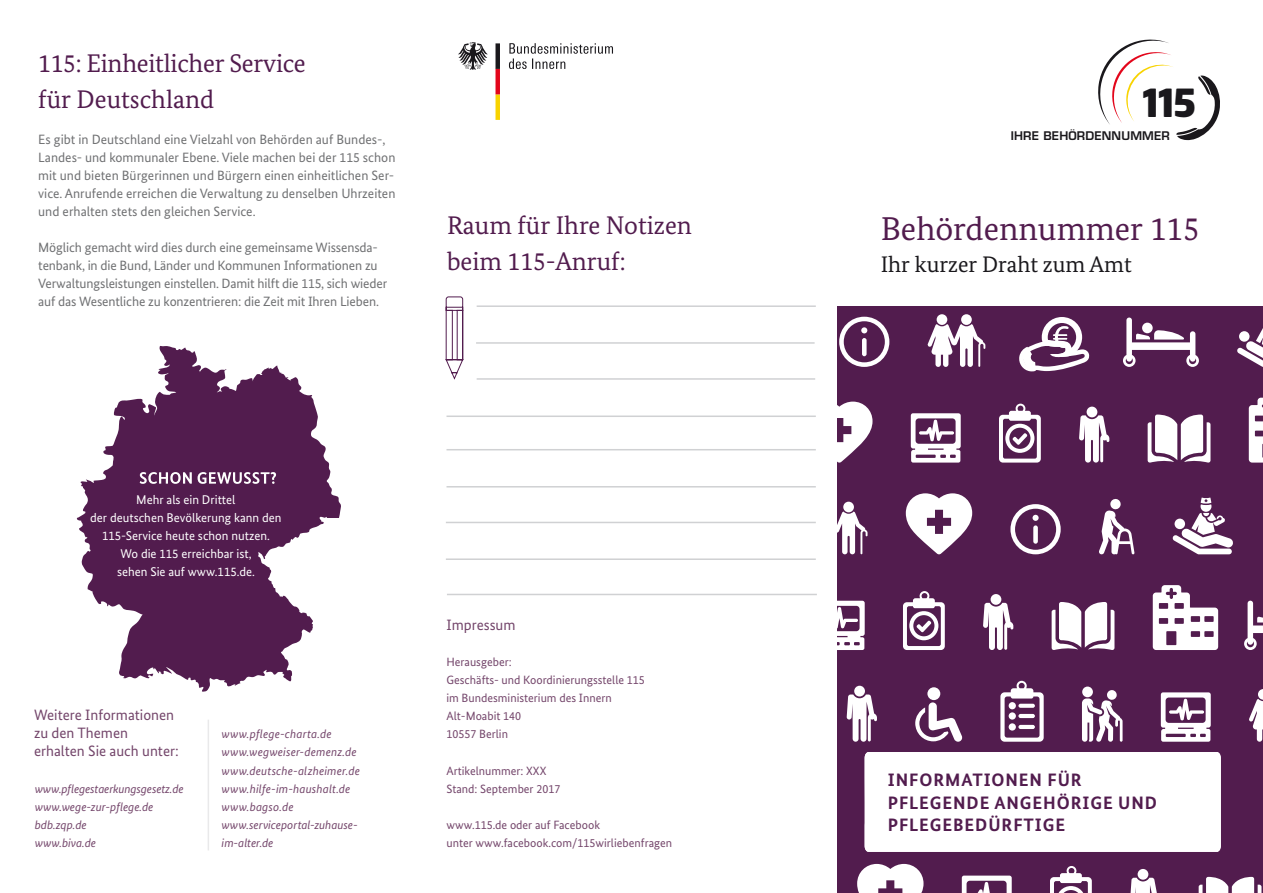
<style>
.page{position:relative;width:1263px;height:893px;background:#fff}
.page>*{position:absolute;margin:0;border:0;box-sizing:border-box;transform-origin:0 0}
.t1{font:900 38.25px "Neo Tech";color:#1a181c}
.t2{font:33px "Bundes Serif";color:#521c4e}
.t3{font:25.5px/36px "Bundes Serif";color:#521c4e}
.t4{font:22.5px "Bundes Serif";color:#1a181c}
.t5{font:700 18px/22.5px "Bundes Sans";letter-spacing:.05em;color:#521c4e}
.t6{font:15px/18px "Bundes Sans";color:#74466b}
.t7{font:13.5px/18px "Bundes Sans";color:#707173}
.t8{font:12.75px/18px "Bundes Sans";color:#fff;text-align:center}
.t9{font:italic 12px/18px "Bundes Sans";letter-spacing:.005em;color:#74466b}
.t10{font:12px/18px "Bundes Sans";color:#74466b}
.t11{font:600 11.55px "Eurostile LT Std";letter-spacing:.015em;color:#1a181c}
</style>
<div class="page">
<hr style="left:477px;top:305px;width:339px;height:2px;background:#d0d1d3">
<hr style="left:476px;top:342px;width:339px;height:2px;background:#d0d1d3">
<hr style="left:477px;top:378px;width:338px;height:2px;background:#d0d1d3">
<hr style="left:446px;top:486px;width:370px;height:1px;background:#d0d1d3">
<hr style="left:446px;top:449px;width:370px;height:1px;background:#d0d1d3">
<hr style="left:446px;top:415px;width:370px;height:2px;background:#d0d1d3">
<hr style="left:446px;top:522px;width:370px;height:1px;background:#d0d1d3">
<hr style="left:446px;top:558px;width:370px;height:2px;background:#d0d1d3">
<hr style="left:447px;top:594px;width:370px;height:1px;background:#d0d1d3">
<hr style="left:208px;top:720px;width:1px;height:130px;background:#e9e9ea">
<svg style="left:77px;top:346px;width:264px;height:346px;fill:#521c4e"></svg>
<svg style="left:140px;top:472px;width:136px;height:12px"></svg>
<div style="left:838px;top:300px;width:425px;height:593px;background:#521c4e"></div>
<svg style="left:962px;top:876px;width:50px;height:17px"></svg>
<svg style="left:1050px;top:866px;width:42px;height:27px"></svg>
<svg style="left:857px;top:864px;width:66px;height:29px"></svg>
<svg style="left:1199px;top:877px;width:62px;height:16px"></svg>
<svg style="left:1130px;top:878px;width:27px;height:15px"></svg>
<div style="left:1137px;top:869px;width:11px;height:11px;background:#fff;border-radius:50%"></div>
<div style="left:927px;top:687px;width:13px;height:13px;background:#fff;border-radius:50%"></div>
<svg style="left:915px;top:702px;width:48px;height:40px"></svg>
<div style="left:1082px;top:687px;width:11px;height:10px;background:#fff;border-radius:50%"></div>
<svg style="left:1082px;top:690px;width:40px;height:52px"></svg>
<svg style="left:1000px;top:681px;width:44px;height:61px"></svg>
<div style="left:1009px;top:702px;width:7px;height:7px;background:#fff;border-radius:50%"></div>
<svg style="left:1018px;top:704px;width:17px;height:4px"></svg>
<div style="left:1009px;top:712px;width:7px;height:8px;background:#fff;border-radius:50%"></div>
<hr style="left:1018px;top:714px;width:17px;height:4px;background:#fff;border-radius:2px">
<div style="left:1009px;top:723px;width:7px;height:8px;background:#fff;border-radius:50%"></div>
<hr style="left:1018px;top:725px;width:17px;height:4px;background:#fff;border-radius:2px">
<svg style="left:1161px;top:692px;width:50px;height:50px"></svg>
<svg style="left:847px;top:694px;width:30px;height:48px"></svg>
<div style="left:854px;top:686px;width:11px;height:10px;background:#fff;border-radius:50%"></div>
<svg style="left:1249px;top:689px;width:14px;height:53px"></svg>
<svg style="left:838px;top:601px;width:27px;height:49px"></svg>
<svg style="left:903px;top:591px;width:42px;height:59px"></svg>
<svg style="left:1153px;top:585px;width:65px;height:65px"></svg>
<svg style="left:1052px;top:602px;width:62px;height:48px"></svg>
<svg style="left:983px;top:603px;width:30px;height:47px"></svg>
<div style="left:990px;top:594px;width:11px;height:11px;background:#fff;border-radius:50%"></div>
<svg style="left:1244px;top:601px;width:19px;height:49px"></svg>
<svg style="left:1172px;top:498px;width:61px;height:56px"></svg>
<svg style="left:1099px;top:499px;width:35px;height:56px"></svg>
<div style="left:843px;top:502px;width:11px;height:10px;background:#fff;border-radius:50%"></div>
<svg style="left:838px;top:512px;width:29px;height:42px"></svg>
<svg style="left:1010px;top:504px;width:51px;height:50px"></svg>
<div style="left:1033px;top:525px;width:5px;height:19px;background:#fff;border-radius:2px"></div>
<svg style="left:1019px;top:317px;width:70px;height:54px"></svg>
<svg style="left:911px;top:413px;width:50px;height:50px"></svg>
<svg style="left:999px;top:404px;width:42px;height:59px"></svg>
<svg style="left:838px;top:402px;width:34px;height:61px"></svg>
<svg style="left:1249px;top:398px;width:14px;height:65px"></svg>
<svg style="left:1148px;top:415px;width:62px;height:48px"></svg>
<svg style="left:1079px;top:415px;width:30px;height:48px"></svg>
<div style="left:1086px;top:407px;width:11px;height:10px;background:#fff;border-radius:50%"></div>
<svg style="left:1237px;top:328px;width:26px;height:39px"></svg>
<svg style="left:1123px;top:318px;width:76px;height:49px"></svg>
<div style="left:961px;top:314px;width:11px;height:11px;background:#fff;border-radius:50%"></div>
<div style="left:937px;top:314px;width:10px;height:11px;background:#fff;border-radius:50%"></div>
<svg style="left:927px;top:324px;width:58px;height:43px"></svg>
<svg style="left:839px;top:317px;width:50px;height:50px"></svg>
<hr style="left:862px;top:338px;width:4px;height:18px;background:#fff;border-radius:2px">
<svg style="left:906px;top:493px;width:66px;height:61px"></svg>
<div style="left:864px;top:752px;width:357px;height:100px;background:#fff"></div>
<svg style="left:446px;top:296px;width:17px;height:83px"></svg>
<div style="left:838px;top:0;width:425px;height:305px;background:#fff"></div>
<svg style="left:458px;top:42px;width:30px;height:28px"></svg>
<svg style="left:495px;top:43px;width:5px;height:77px"></svg>
<svg style="left:509px;top:43px;width:104px;height:26px"></svg>
<svg style="left:1098px;top:39px;width:122px;height:101px"></svg>
<h3 class="t3" style="left:38px;top:45px;width:269px">115: Einheitlicher Service für Deutschland</h3>
<p class="t7" style="left:38px;top:131px;width:359px">Es gibt in Deutschland eine Vielzahl von Behörden auf Bundes-, Landes- und kommunaler Ebene. Viele machen bei der 115 schon mit und bieten Bürgerinnen und Bürgern einen einheitlichen Ser&shy;vice. Anrufende erreichen die Verwaltung zu denselben Uhrzeiten und erhalten stets den gleichen Service.</p>
<p class="t7" style="left:38px;top:239px;width:350px">Möglich gemacht wird dies durch eine gemeinsame Wissensda&shy;tenbank, in die Bund, Länder und Kommunen Informationen zu Verwaltungsleistungen einstellen. Damit hilft die 115, sich wieder auf das Wesentliche zu konzentrieren: die Zeit mit Ihren Lieben.</p>
<h3 class="t3" style="left:447px;top:207px;width:246px">Raum für Ihre Notizen beim 115-Anruf:</h3>
<p class="t8" style="left:90px;top:491px;width:193px">Mehr als ein Drittel<br>der deutschen Bevölkerung kann den<br>115-Service heute schon nutzen.<br>Wo die 115 erreichbar ist,<br>sehen Sie auf www.115.de.</p>
<p class="t6" style="left:34px;top:706px;width:146px">Weitere Informationen zu den Themen erhalten Sie auch unter:</p>
<p class="t9" style="left:35px;top:779px;width:150px">www.pflegestaerkungsgesetz.de www.wege-zur-pflege.de bdb.zqp.de<br>www.biva.de</p>
<p class="t9" style="left:222px;top:725px;width:140px">www.pflege-charta.de www.wegweiser-demenz.de www.deutsche-alzheimer.de www.hilfe-im-haushalt.de www.bagso.de www.serviceportal-zuhause&shy;im-alter.de</p>
<p class="t6" style="left:446px;top:616px;width:71px">Impressum</p>
<p class="t10" style="left:446px;top:653px;width:200px">Herausgeber:<br>Geschäfts- und Koordinierungsstelle 115 im Bundesministerium des Innern<br>Alt-Moabit 140<br>10557 Berlin</p>
<p class="t10" style="left:446px;top:761px;width:115px">Artikelnummer: XXX<br>Stand: September 2017</p>
<p class="t10" style="left:446px;top:815px;width:227px">www.115.de oder auf Facebook<br>unter www.facebook.com/115wirliebenfragen</p>
<h1 class="t1" style="left:1142px;top:78px;width:57px">115</h1>
<p class="t11" style="left:1011px;top:129px;width:161px">IHRE BEHÖRDENNUMMER</p>
<h2 class="t2" style="left:881px;top:209px;width:320px">Behördennummer 115</h2>
<h3 class="t4" style="left:881px;top:250px;width:253px">Ihr kurzer Draht zum Amt</h3>
<h3 class="t5" style="left:888px;top:769px;width:271px">INFORMATIONEN FÜR<br>PFLEGENDE ANGEHÖRIGE UND<br>PFLEGEBEDÜRFTIGE</h3>
</div>
